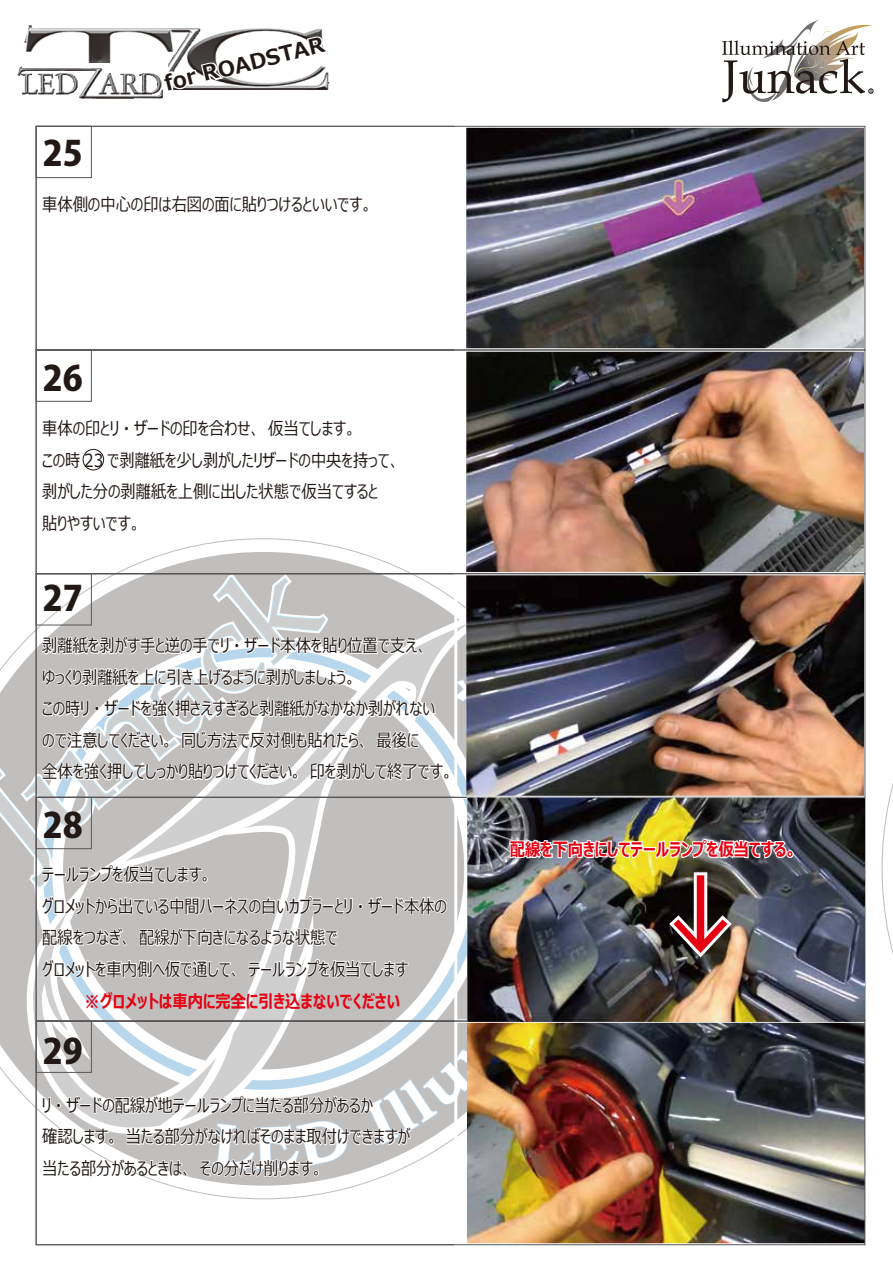
<style>
.page{position:relative;width:893px;height:1263px;background:#fff}
.page>*{position:absolute;margin:0;border:0;box-sizing:border-box;transform-origin:0 0}
.t1{font:800 34.5px "Koz Go Pr 6 N";color:#221815}
.t2{font:700 21.15px "Meiryo UI";color:#221815}
.t3{font:18px/31.5px "Meiryo UI";color:#221815;scale:.85 1}
.t4{font:700 18px "Meiryo UI";color:#e60012;scale:.85 1}
</style>
<div class="page">
<svg style="left:35px;top:538px;width:370px;height:661px"></svg>
<svg style="left:882px;top:783px;width:11px;height:171px"></svg>
<img style="left:466px;top:129px;width:397px;height:1113px">
<svg style="left:722px;top:19px;width:151px;height:83px"></svg>
<img style="left:24px;top:25px;width:299px;height:38px">
<img style="left:17px;top:66px;width:144px;height:33px">
<svg style="left:161px;top:34px;width:168px;height:65px"></svg>
<div style="left:454px;top:125px;width:422px;height:226px;border:3px solid #fff"></div>
<div style="left:454px;top:348px;width:422px;height:227px;border:3px solid #fff"></div>
<div style="left:454px;top:1019px;width:422px;height:227px;border:3px solid #fff"></div>
<div style="left:36px;top:126px;width:56px;height:52px;border:1px solid #595757"></div>
<div style="left:36px;top:350px;width:56px;height:52px;border:1px solid #595757"></div>
<div style="left:36px;top:126px;width:829px;height:224px;border:1px solid #595757"></div>
<svg style="left:82px;top:449px;width:23px;height:21px"></svg>
<div style="left:83px;top:449px;width:21px;height:21px;border:1px solid #221815;border-radius:50%"></div>
<img style="left:0;top:570px;width:645px;height:608px">
<div style="left:643px;top:847px;width:13px;height:5px;border:2px solid #fff"></div>
<svg style="left:653px;top:837px;width:142px;height:23px"></svg>
<img style="left:665px;top:869px;width:71px;height:93px">
<h1 class="t1" style="left:43px;top:133px;width:42px">25</h1>
<p class="t2" style="left:161px;top:69px;width:165px;rotate:-14deg">for ROADSTAR</p>
<p class="t3" style="left:42px;top:189px;width:390px">車体側の中心の印は右図の面に貼りつけるといいです。</p>
<h1 class="t1" style="left:43px;top:359px;width:42px">26</h1>
<p class="t3" style="left:42px;top:414px;width:422px">車体の印とリ・ザードの印を合わせ、仮当てします。<br>この時 23 で剥離紙を少し剥がしたリザードの中央を持って、剥がした分の剥離紙を上側に出した状態で仮当てすると<br>貼りやすいです。</p>
<h1 class="t1" style="left:43px;top:579px;width:42px">27</h1>
<p class="t3" style="left:42px;top:631px;width:485px">剥離紙を剥がす手と逆の手でリ・ザード本体を貼り位置で支え、<br>ゆっくり剥離紙を上に引き上げるように剥がしましょう。<br>この時リ・ザードを強く押さえすぎると剥離紙がなかなか剥がれない<br>ので注意してください。同じ方法で反対側も貼れたら、最後に<br>全体を強く押してしっかり貼りつけてください。印を剥がして終了です。</p>
<h1 class="t1" style="left:43px;top:806px;width:42px">28</h1>
<p class="t3" style="left:42px;top:860px;width:478px">テールランプを仮当てします。<br>グロメットから出ている中間ハーネスの白いカプラーとリ・ザード本体の配線をつなぎ、配線が下向きになるような状態で<br>グロメットを車内側へ仮で通して、テールランプを仮当てします</p>
<p class="t4" style="left:85px;top:989px;width:373px">※グロメットは車内に完全に引き込まないでください</p>
<h1 class="t1" style="left:43px;top:1032px;width:42px">29</h1>
<p class="t3" style="left:42px;top:1090px;width:435px">リ・ザードの配線が地テールランプに当たる部分があるか<br>確認します。当たる部分がなければそのまま取付けできますが当たる部分があるときは、その分だけ削ります。</p>
<p class="t4" style="left:510px;top:837px;width:339px">配線を下向きにしてテールランプを仮当てする。</p>
</div>
